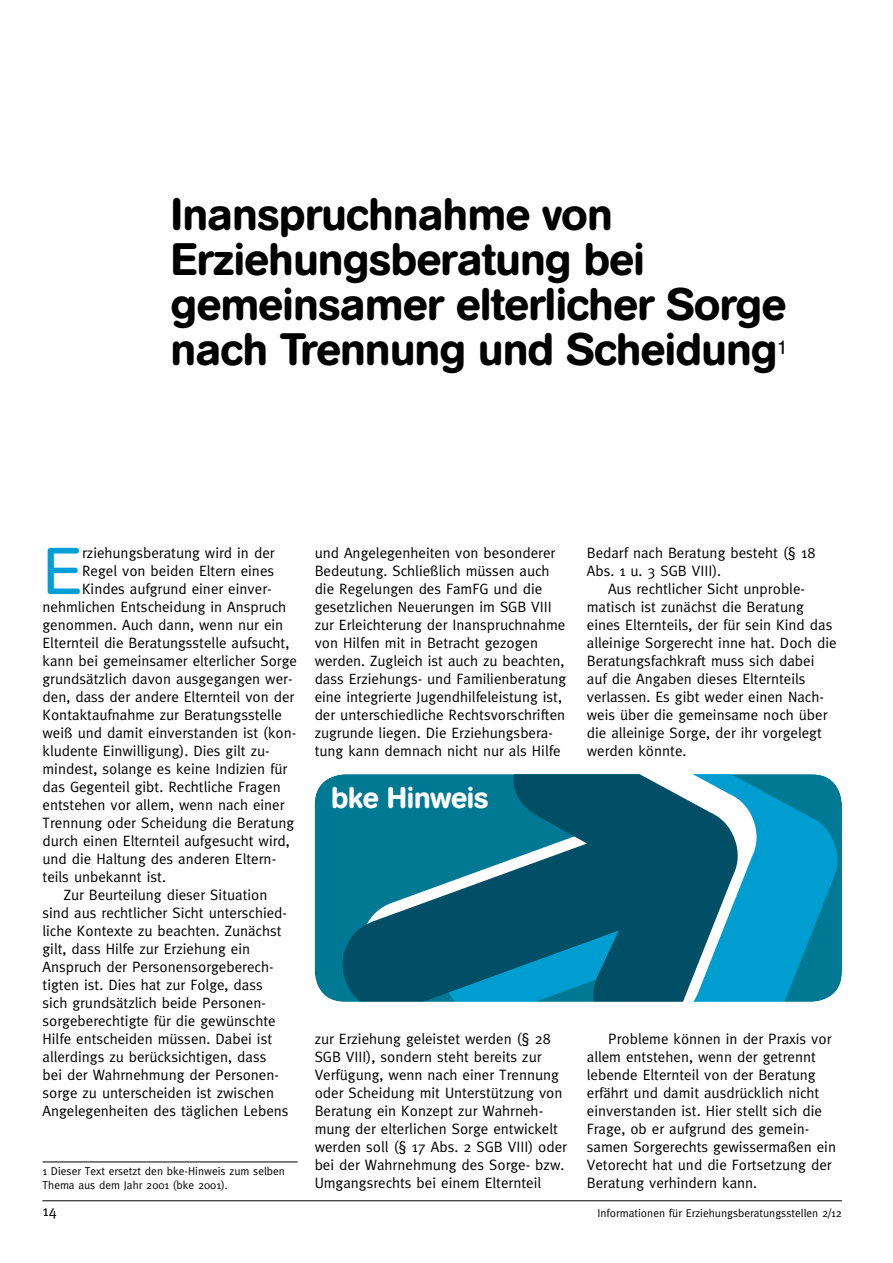
<style>
.page{position:relative;width:893px;height:1263px;background:#fff}
.page>*{position:absolute;margin:0;border:0;box-sizing:border-box;transform-origin:0 0}
.t1{font:65.55px "AG Book Rounded";color:#009fd8}
.t2{font:500 45px/45px "AG Book Rounded";letter-spacing:-.01em;color:#000}
.t3{font:500 29.7px "AG Book Rounded";letter-spacing:-.01em;color:#fff}
.t4{font:19.2px "AG Book Rounded";color:#000}
.t5{font:15px/18px "Meta";color:#000}
.t6{font:11.4px/13.5px "Meta";color:#000}
</style>
<div class="page">
<hr style="left:43px;top:1200px;width:799px;height:1px;background:#000">
<svg style="left:315px;top:774px;width:527px;height:228px;background:#117693"></svg>
<hr style="left:43px;top:1161px;width:255px;height:1px;background:#000">
<h2 class="t2" style="left:171px;top:192px;width:617px">Inanspruchnahme von<br>Erziehungsberatung bei gemeinsamer elterlicher Sorge nach Trennung und Scheidung</h2>
<p class="t4" style="left:777px;top:336px;width:12px">1</p>
<h1 class="t1" style="left:43px;top:534px;width:41px">E</h1>
<p class="t5" style="left:82px;top:544px;width:194px">rziehungsberatung wird in der</p>
<p class="t5" style="left:82px;top:562px;width:194px">Regel von beiden Eltern eines</p>
<p class="t5" style="left:82px;top:580px;width:191px">Kindes aufgrund einer einver-</p>
<p class="t5" style="left:43px;top:598px;width:245px">nehmlichen Entscheidung in Anspruch</p>
<p class="t5" style="left:43px;top:616px;width:242px">genommen. Auch dann, wenn nur ein</p>
<p class="t5" style="left:43px;top:634px;width:248px">Elternteil die Beratungsstelle aufsucht,</p>
<p class="t5" style="left:43px;top:652px;width:256px">kann bei gemeinsamer elterlicher Sorge</p>
<p class="t5" style="left:43px;top:670px;width:252px">grundsätzlich davon ausgegangen wer-</p>
<p class="t5" style="left:43px;top:688px;width:253px">den, dass der andere Elternteil von der</p>
<p class="t5" style="left:43px;top:706px;width:241px">Kontaktaufnahme zur Beratungsstelle</p>
<p class="t5" style="left:43px;top:724px;width:255px">weiß und damit einverstanden ist (kon-</p>
<p class="t5" style="left:43px;top:742px;width:229px">kludente Einwilligung). Dies gilt zu-</p>
<p class="t5" style="left:43px;top:760px;width:246px">mindest, solange es keine Indizien für</p>
<p class="t5" style="left:43px;top:778px;width:240px">das Gegenteil gibt. Rechtliche Fragen</p>
<p class="t5" style="left:43px;top:796px;width:244px">entstehen vor allem, wenn nach einer</p>
<p class="t5" style="left:43px;top:814px;width:253px">Trennung oder Scheidung die Beratung</p>
<p class="t5" style="left:43px;top:832px;width:249px">durch einen Elternteil aufgesucht wird,</p>
<p class="t5" style="left:43px;top:850px;width:235px">und die Haltung des anderen Eltern-</p>
<p class="t5" style="left:43px;top:868px;width:125px">teils unbekannt ist.</p>
<p class="t5" style="left:64px;top:886px;width:205px">Zur Beurteilung dieser Situation</p>
<p class="t5" style="left:43px;top:904px;width:246px">sind aus rechtlicher Sicht unterschied-</p>
<p class="t5" style="left:43px;top:922px;width:241px">liche Kontexte zu beachten. Zunächst</p>
<p class="t5" style="left:43px;top:940px;width:209px">gilt, dass Hilfe zur Erziehung ein</p>
<p class="t5" style="left:43px;top:958px;width:233px">Anspruch der Personensorgeberech-</p>
<p class="t5" style="left:43px;top:976px;width:222px">tigten ist. Dies hat zur Folge, dass</p>
<p class="t5" style="left:43px;top:994px;width:225px">sich grundsätzlich beide Personen-</p>
<p class="t5" style="left:43px;top:1012px;width:235px">sorgeberechtigte für die gewünschte</p>
<p class="t5" style="left:43px;top:1030px;width:231px">Hilfe entscheiden müssen. Dabei ist</p>
<p class="t5" style="left:43px;top:1048px;width:225px">allerdings zu berücksichtigen, dass</p>
<p class="t5" style="left:43px;top:1066px;width:238px">bei der Wahrnehmung der Personen-</p>
<p class="t5" style="left:43px;top:1084px;width:233px">sorge zu unterscheiden ist zwischen</p>
<p class="t5" style="left:43px;top:1102px;width:248px">Angelegenheiten des täglichen Lebens</p>
<p class="t6" style="left:43px;top:1164px;width:244px">1 Dieser Text ersetzt den bke-Hinweis zum selben<br>Thema aus dem Jahr 2001 (bke 2001).</p>
<p class="t5" style="left:315px;top:544px;width:253px">und Angelegenheiten von besonderer Bedeutung. Schließlich müssen auch die Regelungen des FamFG und die gesetzlichen Neuerungen im SGB VIII zur Erleichterung der Inanspruchnahme von Hilfen mit in Betracht gezogen werden. Zugleich ist auch zu beachten, dass Erziehungs- und Familienberatung eine integrierte Jugendhilfeleistung ist, der unterschiedliche Rechtsvorschriften zugrunde liegen. Die Erziehungsbera&shy;tung kann demnach nicht nur als Hilfe</p>
<h3 class="t3" style="left:331px;top:780px;width:159px">bke Hinweis</h3>
<p class="t5" style="left:315px;top:1030px;width:254px">zur Erziehung geleistet werden (§ 28<br>SGB VIII), sondern steht bereits zur Verfügung, wenn nach einer Trennung oder Scheidung mit Unterstützung von Beratung ein Konzept zur Wahrneh&shy;mung der elterlichen Sorge entwickelt werden soll (§ 17 Abs. 2 SGB VIII) oder bei der Wahrnehmung des Sorge- bzw.<br>Umgangsrechts bei einem Elternteil</p>
<p class="t5" style="left:587px;top:544px;width:230px">Bedarf nach Beratung besteht (§ 18<br>Abs. 1 u. 3 SGB VIII).</p>
<p class="t5" style="left:587px;top:580px;width:251px;text-indent:21px">Aus rechtlicher Sicht unproble&shy;matisch ist zunächst die Beratung eines Elternteils, der für sein Kind das alleinige Sorgerecht inne hat. Doch die Beratungsfachkraft muss sich dabei auf die Angaben dieses Elternteils verlassen. Es gibt weder einen Nach&shy;weis über die gemeinsame noch über die alleinige Sorge, der ihr vorgelegt werden könnte.</p>
<p class="t5" style="left:587px;top:1030px;width:251px;text-indent:21px">Probleme können in der Praxis vor allem entstehen, wenn der getrennt lebende Elternteil von der Beratung erfährt und damit ausdrücklich nicht einverstanden ist. Hier stellt sich die Frage, ob er aufgrund des gemein&shy;samen Sorgerechts gewissermaßen ein Vetorecht hat und die Fortsetzung der Beratung verhindern kann.</p>
<p class="t5" style="left:43px;top:1202px;width:16px">14</p>
<p class="t6" style="left:597px;top:1206px;width:246px">Informationen für Erziehungsberatungsstellen 2/12</p>
</div>
